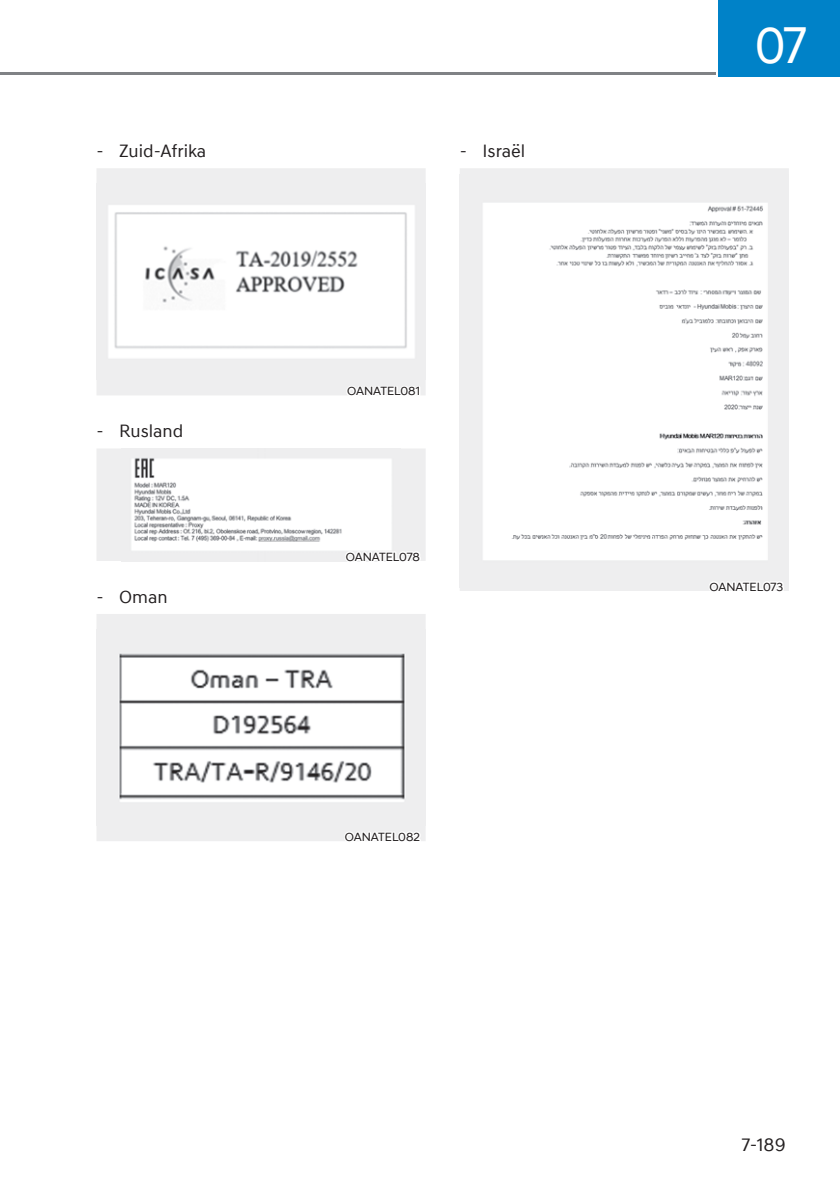
<style>
.page{position:relative;width:840px;height:1191px;background:#fff}
.page>*{position:absolute;margin:0;border:0;box-sizing:border-box;transform-origin:0 0}
.t1{font:52px "Hyundai Sans Head Office";color:#fff;scale:.9 1}
.t2{font:19px "Hyundai Sans Text Office";color:#231f20}
.t3{font:18px "Hyundai Sans Text Office";color:#231f20}
.t4{font:12px "Hyundai Sans Head Office";color:#231f20}
</style>
<div class="page">
<div style="left:717px;top:0;width:122px;height:77px;background:#0082c8"></div>
<hr style="left:0;top:73px;width:714px;height:2px;background:#808285">
<div style="left:96px;top:168px;width:329px;height:227px;background:#eeeeef"></div>
<img style="left:96px;top:184px;width:329px;height:195px">
<svg style="left:344px;top:381px;width:77px;height:14px"></svg>
<svg style="left:97px;top:448px;width:328px;height:114px"></svg>
<div style="left:96px;top:614px;width:329px;height:227px;background:#eeeeef"></div>
<img style="left:96px;top:629px;width:329px;height:196px">
<svg style="left:341px;top:826px;width:82px;height:15px"></svg>
<div style="left:459px;top:168px;width:329px;height:423px;background:#eeeeef"></div>
<img style="left:459px;top:174px;width:329px;height:413px">
<svg style="left:706px;top:576px;width:80px;height:15px"></svg>
<h3 class="t3" style="left:96px;top:140px;width:111px">- Zuid-Afrika</h3>
<h3 class="t3" style="left:96px;top:420px;width:88px">- Rusland</h3>
<h3 class="t3" style="left:96px;top:586px;width:73px">- Oman</h3>
<h3 class="t3" style="left:459px;top:140px;width:67px">- Israël</h3>
<p class="t4" style="left:347px;top:384px;width:74px">OANATEL081</p>
<p class="t4" style="left:345px;top:550px;width:76px">OANATEL078</p>
<p class="t4" style="left:344px;top:830px;width:77px">OANATEL082</p>
<h1 class="t1" style="left:754px;top:16px;width:58px">07</h1>
<p class="t4" style="left:709px;top:580px;width:75px">OANATEL073</p>
<h2 class="t2" style="left:741px;top:1133px;width:46px">7-189</h2>
</div>
